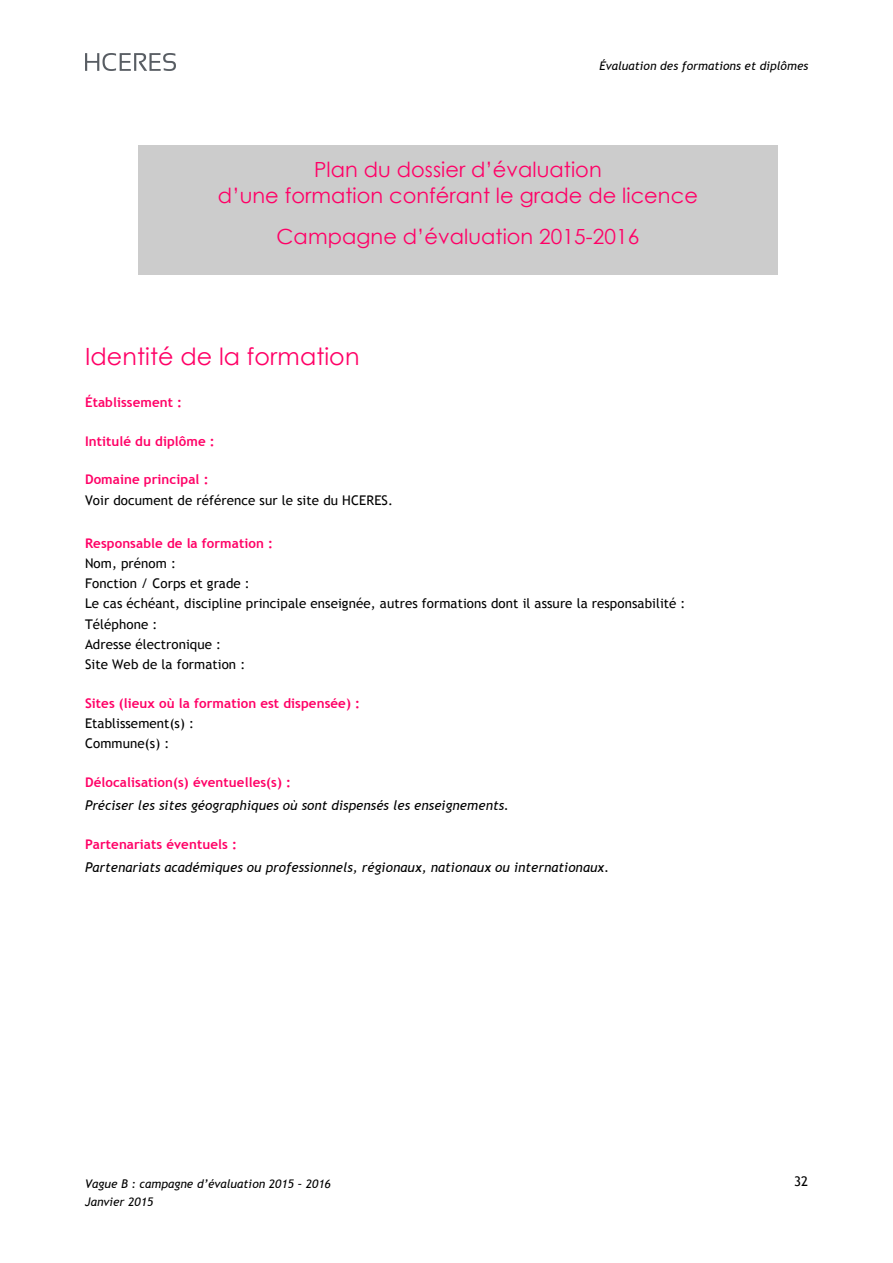
<style>
.page{position:relative;width:893px;height:1263px;background:#fff}
.page>*{position:absolute;margin:0;border:0;box-sizing:border-box;transform-origin:0 0}
.t1{font:23.7px "Century Gothic";letter-spacing:.005em;color:#f06}
.t2{font:20.85px/25.5px "Century Gothic";letter-spacing:.005em;color:#f06;text-align:center}
.t3{font:13.35px/20.1px "Trebuchet MS";letter-spacing:.005em;color:#000}
.t4{font:700 13.35px "Trebuchet MS";letter-spacing:.005em;color:#f06}
.t5{font:italic 13.35px "Trebuchet MS";letter-spacing:.005em;color:#000}
.t6{font:italic 11.85px/18px "Trebuchet MS";letter-spacing:.005em;color:#000}
</style>
<div class="page">
<img style="left:85px;top:53px;width:90px;height:17px">
<div style="left:138px;top:145px;width:640px;height:130px;background:#ccc"></div>
<p class="t6" style="left:599px;top:57px;width:210px">Évaluation des formations et diplômes</p>
<h2 class="t2" style="left:218px;top:157px;width:481px">Plan du dossier d’évaluation<br>d’une formation conférant le grade de licence</h2>
<h2 class="t2" style="left:276px;top:223px;width:364px">Campagne d’évaluation 2015-2016</h2>
<h1 class="t1" style="left:85px;top:341px;width:276px">Identité de la formation</h1>
<p class="t4" style="left:85px;top:394px;width:99px">Établissement :</p>
<p class="t4" style="left:85px;top:433px;width:131px">Intitulé du diplôme :</p>
<p class="t4" style="left:85px;top:472px;width:125px">Domaine principal :</p>
<p class="t3" style="left:85px;top:490px;width:309px">Voir document de référence sur le site du HCERES.</p>
<p class="t4" style="left:85px;top:535px;width:189px">Responsable de la formation :</p>
<p class="t3" style="left:85px;top:553px;width:602px">Nom, prénom :<br>Fonction / Corps et grade :<br>Le cas échéant, discipline principale enseignée, autres formations dont il assure la responsabilité :<br>Téléphone :<br>Adresse électronique :<br>Site Web de la formation :</p>
<p class="t4" style="left:85px;top:695px;width:276px">Sites (lieux où la formation est dispensée) :</p>
<p class="t3" style="left:85px;top:713px;width:110px">Etablissement(s) :<br>Commune(s) :</p>
<p class="t4" style="left:85px;top:774px;width:207px">Délocalisation(s) éventuelles(s) :</p>
<p class="t5" style="left:85px;top:797px;width:425px">Préciser les sites géographiques où sont dispensés les enseignements.</p>
<p class="t4" style="left:85px;top:836px;width:153px">Partenariats éventuels :</p>
<p class="t5" style="left:85px;top:860px;width:526px">Partenariats académiques ou professionnels, régionaux, nationaux ou internationaux.</p>
<p class="t6" style="left:85px;top:1175px;width:247px">Vague B : campagne d’évaluation 2015 – 2016<br>Janvier 2015</p>
<p class="t3" style="left:794px;top:1171px;width:16px">32</p>
</div>
